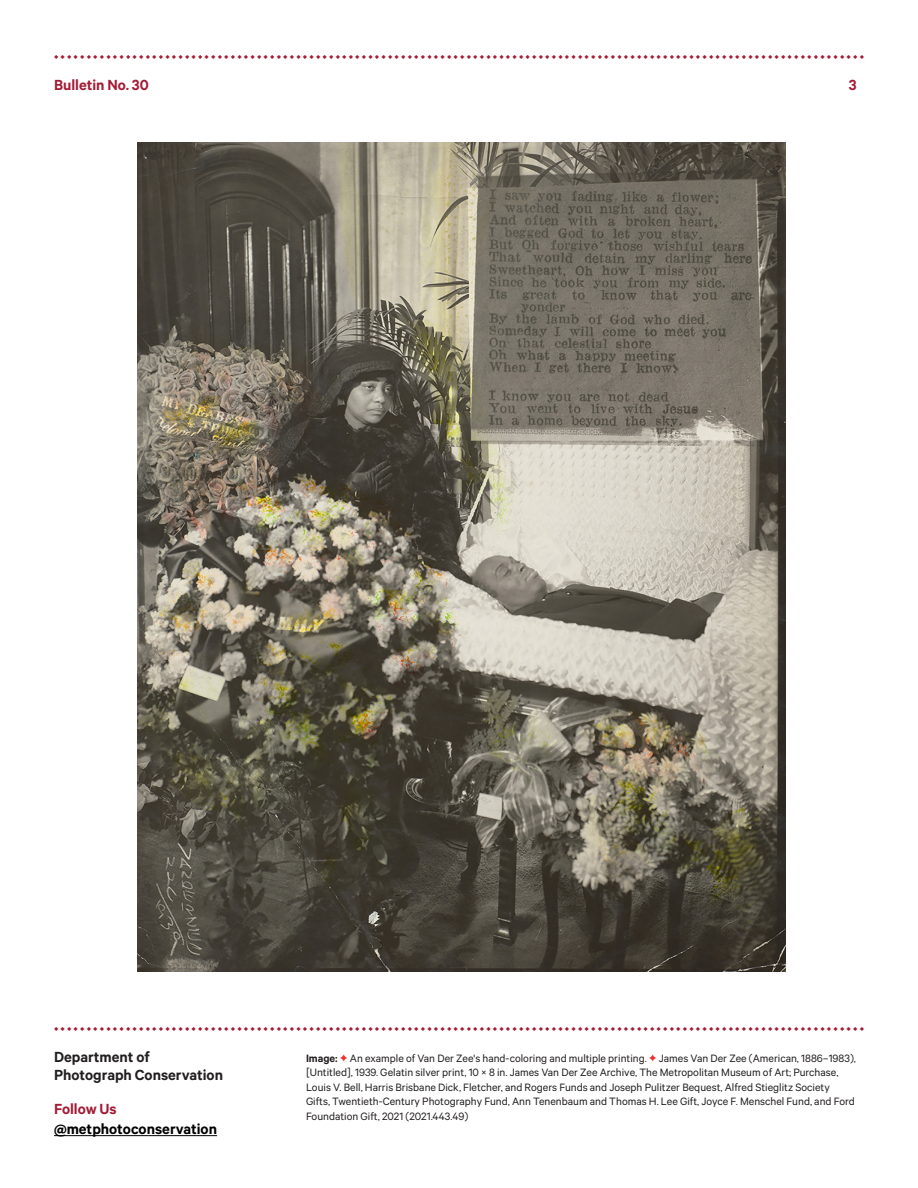
<style>
.page{position:relative;width:918px;height:1188px;background:#fff}
.page>*{position:absolute;margin:0;border:0;box-sizing:border-box;transform-origin:0 0}
.t1{font:700 16.5px/18px "The Met Sans Office";color:#231f20}
.Header__Sans_Bold_11{font:700 16.5px "The Met Sans Office";color:#a31c36}
.t2{font:700 16.5px "The Met Sans Office";color:#000}
.Caption__Sans_Regula{font:12px/14.4px "The Met Sans Office";color:#231f20}
.t3{font:700 6px "GT Alpina Betav 6";color:#a31c36}
.s1{font-weight:700}
.s2{font-family:"GT Alpina Betav 6";font-weight:700;font-size:9px;color:#ee2f2c}
</style>
<div class="page">
<hr style="left:54px;top:1135px;width:163px;height:1px;background:#000">
<img style="left:137px;top:143px;width:648px;height:829px">
<p class="t3" style="left:54px;top:53px;width:812px">⬥ ⬥ ⬥ ⬥ ⬥ ⬥ ⬥ ⬥ ⬥ ⬥ ⬥ ⬥ ⬥ ⬥ ⬥ ⬥ ⬥ ⬥ ⬥ ⬥ ⬥ ⬥ ⬥ ⬥ ⬥ ⬥ ⬥ ⬥ ⬥ ⬥ ⬥ ⬥ ⬥ ⬥ ⬥ ⬥ ⬥ ⬥ ⬥ ⬥ ⬥ ⬥ ⬥ ⬥ ⬥ ⬥ ⬥ ⬥ ⬥ ⬥ ⬥ ⬥ ⬥ ⬥ ⬥ ⬥ ⬥ ⬥ ⬥ ⬥ ⬥ ⬥ ⬥ ⬥ ⬥ ⬥ ⬥ ⬥ ⬥ ⬥ ⬥ ⬥ ⬥ ⬥ ⬥ ⬥ ⬥ ⬥ ⬥ ⬥ ⬥ ⬥ ⬥ ⬥ ⬥ ⬥ ⬥ ⬥ ⬥ ⬥ ⬥ ⬥ ⬥ ⬥ ⬥ ⬥ ⬥ ⬥ ⬥ ⬥ ⬥ ⬥ ⬥ ⬥ ⬥ ⬥ ⬥ ⬥ ⬥ ⬥ ⬥ ⬥ ⬥ ⬥ ⬥ ⬥ ⬥ ⬥ ⬥ ⬥ ⬥ ⬥ ⬥ ⬥</p>
<p class="Header__Sans_Bold_11" style="left:54px;top:75px;width:96px">Bulletin No. 30</p>
<h1 class="Header__Sans_Bold_11" style="left:849px;top:75px;width:9px">3</h1>
<p class="t3" style="left:54px;top:1025px;width:812px">⬥ ⬥ ⬥ ⬥ ⬥ ⬥ ⬥ ⬥ ⬥ ⬥ ⬥ ⬥ ⬥ ⬥ ⬥ ⬥ ⬥ ⬥ ⬥ ⬥ ⬥ ⬥ ⬥ ⬥ ⬥ ⬥ ⬥ ⬥ ⬥ ⬥ ⬥ ⬥ ⬥ ⬥ ⬥ ⬥ ⬥ ⬥ ⬥ ⬥ ⬥ ⬥ ⬥ ⬥ ⬥ ⬥ ⬥ ⬥ ⬥ ⬥ ⬥ ⬥ ⬥ ⬥ ⬥ ⬥ ⬥ ⬥ ⬥ ⬥ ⬥ ⬥ ⬥ ⬥ ⬥ ⬥ ⬥ ⬥ ⬥ ⬥ ⬥ ⬥ ⬥ ⬥ ⬥ ⬥ ⬥ ⬥ ⬥ ⬥ ⬥ ⬥ ⬥ ⬥ ⬥ ⬥ ⬥ ⬥ ⬥ ⬥ ⬥ ⬥ ⬥ ⬥ ⬥ ⬥ ⬥ ⬥ ⬥ ⬥ ⬥ ⬥ ⬥ ⬥ ⬥ ⬥ ⬥ ⬥ ⬥ ⬥ ⬥ ⬥ ⬥ ⬥ ⬥ ⬥ ⬥ ⬥ ⬥ ⬥ ⬥ ⬥ ⬥ ⬥</p>
<h1 class="t1" style="left:54px;top:1047px;width:171px">Department of<br>Photograph Conservation</h1>
<h1 class="Header__Sans_Bold_11" style="left:54px;top:1099px;width:64px">Follow Us</h1>
<h1 class="t2" style="left:54px;top:1119px;width:165px">@metphotoconservation</h1>
<p class="Caption__Sans_Regula" style="left:306px;top:1051px;width:552px"><span class="s1">Image:</span> <span class="s2">✦</span> An example of Van Der Zee's hand-coloring and multiple printing. <span class="s2">✦</span> James Van Der Zee (American, 1886–1983), [Untitled], 1939. Gelatin silver print, 10 × 8 in. James Van Der Zee Archive, The Metropolitan Museum of Art; Purchase, Louis V. Bell, Harris Brisbane Dick, Fletcher, and Rogers Funds and Joseph Pulitzer Bequest, Alfred Stieglitz Society Gifts, Twentieth-Century Photography Fund, Ann Tenenbaum and Thomas H. Lee Gift, Joyce F. Menschel Fund, and Ford Foundation Gift, 2021 (2021.443.49)</p>
</div>
